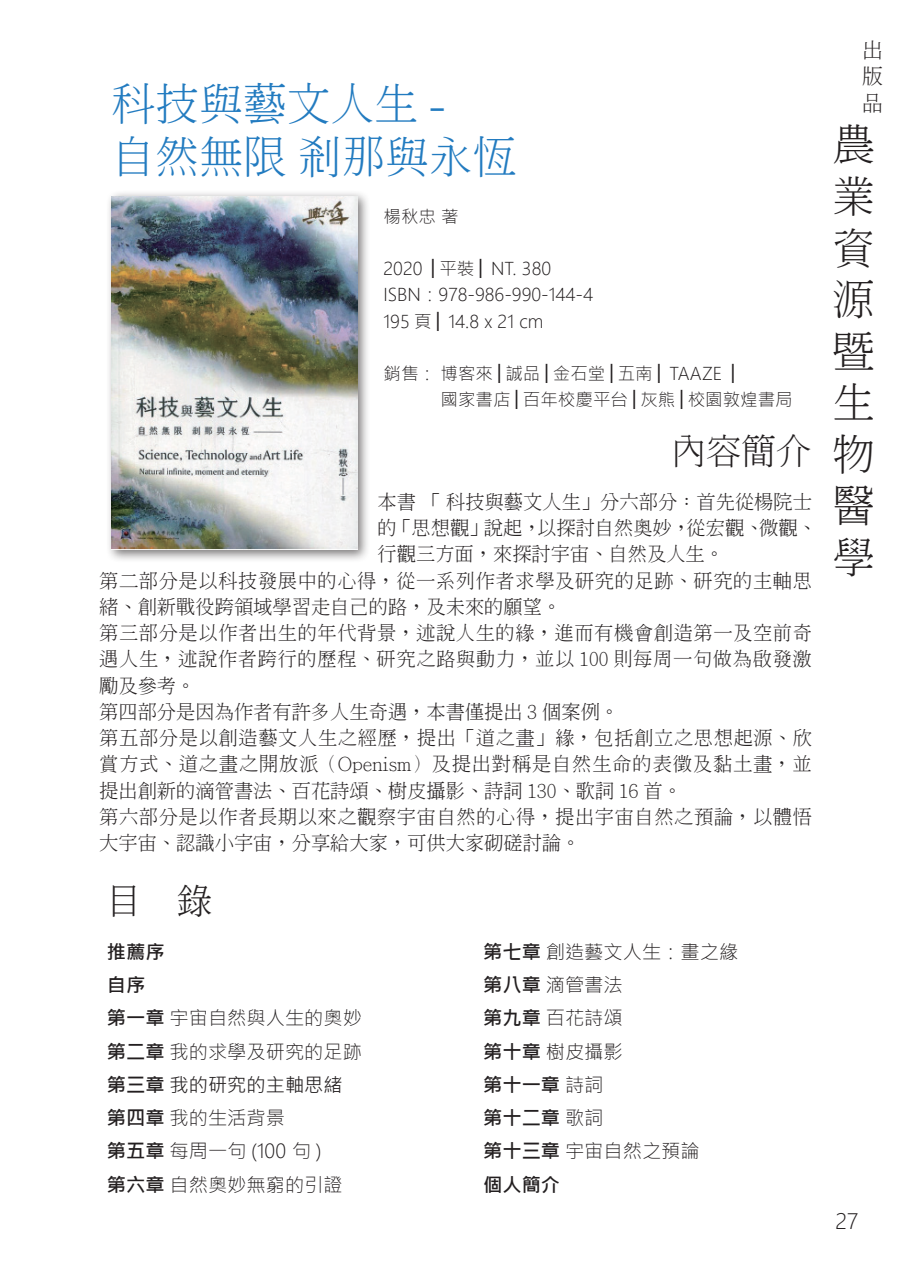
<style>
.page{position:relative;width:903px;height:1275px;background:#fff}
.page>*{position:absolute;margin:0;border:0;box-sizing:border-box;transform-origin:0 0}
.t1{font:300 43.75px "Adobe Ming Std";color:#227bc0}
.t2{font:300 42px/51.6px "Adobe Ming Std";color:#231f20;text-align:justify}
.t3{font:300 35px "Adobe Ming Std";color:#231f20}
.t4{font:300 21px/26.2px "Adobe Ming Std";color:#231f20;text-align:justify}
.t5{font:300 21px "Microsoft Jheng Hei";color:#231f20}
.t6{font:300 19.25px "Adobe Ming Std";letter-spacing:.03em;color:#231f20}
.t7{font:300 19.25px "Adobe Ming Std";color:#231f20}
.t8{font:300 19.25px/33.2px "Microsoft Jheng Hei";color:#231f20}
.t9{font:300 17.5px/26.2px "Microsoft Jheng Hei";color:#231f20}
.s1{font-weight:700}
.s2{font-weight:400}
</style>
<div class="page">
<div style="left:106px;top:190px;width:265px;height:373px;background:#231f20;opacity:.6"></div>
<img style="left:112px;top:196px;width:246px;height:354px">
<h1 class="t1" style="left:112px;top:80px;width:335px">科技與藝文人生 -</h1>
<h1 class="t1" style="left:112px;top:133px;width:406px">自然無限 剎那與永恆</h1>
<p class="t9" style="left:383px;top:203px;width:77px">楊秋忠 著</p>
<p class="t9" style="left:383px;top:256px;width:211px">2020 │平裝│ NT. 380<br>ISBN：978-986-990-144-4<br>195 頁│ 14.8 x 21 cm</p>
<p class="t9" style="left:441px;top:361px;width:354px;text-indent:-57px">銷售：博客來│誠品│金石堂│五南│ TAAZE │<br>國家書店│百年校慶平台│灰熊│校園敦煌書局</p>
<h3 class="t3" style="left:671px;top:432px;width:141px">內容簡介</h3>
<p class="t7" style="left:378px;top:491px;width:436px">本書 「 科技與藝文人生」分六部分：首先從楊院士</p>
<p class="t7" style="left:378px;top:517px;width:441px">的「思想觀」說起，以探討自然奧妙，從宏觀、微觀、</p>
<p class="t7" style="left:378px;top:544px;width:348px">行觀三方面，來探討宇宙、自然及人生。</p>
<p class="t6" style="left:99px;top:570px;width:714px">第二部分是以科技發展中的心得，從一系列作者求學及研究的足跡、研究的主軸思</p>
<p class="t7" style="left:99px;top:596px;width:463px">緒、創新戰役跨領域學習走自己的路，及未來的願望。</p>
<p class="t6" style="left:99px;top:622px;width:714px">第三部分是以作者出生的年代背景，述說人生的緣，進而有機會創造第一及空前奇</p>
<p class="t6" style="left:99px;top:649px;width:714px">遇人生，述說作者跨行的歷程、研究之路與動力，並以 100 則每周一句做為啟發激</p>
<p class="t6" style="left:99px;top:675px;width:98px">勵及參考。</p>
<p class="t7" style="left:99px;top:701px;width:521px">第四部分是因為作者有許多人生奇遇，本書僅提出 3 個案例。</p>
<p class="t6" style="left:99px;top:727px;width:714px">第五部分是以創造藝文人生之經歷，提出「道之畫」緣，包括創立之思想起源、欣</p>
<p class="t6" style="left:99px;top:754px;width:714px">賞方式、道之畫之開放派（Openism）及提出對稱是自然生命的表徵及黏土畫，並</p>
<p class="t7" style="left:99px;top:780px;width:584px">提出創新的滴管書法、百花詩頌、樹皮攝影、詩詞 130、歌詞 16 首。</p>
<p class="t6" style="left:99px;top:806px;width:714px">第六部分是以作者長期以來之觀察宇宙自然的心得，提出宇宙自然之預論，以體悟</p>
<p class="t7" style="left:99px;top:832px;width:483px">大宇宙、認識小宇宙，分享給大家，可供大家砌磋討論。</p>
<h3 class="t3" style="left:107px;top:882px;width:107px">目 錄</h3>
<p class="t8" style="left:107px;top:935px;width:257px"><span class="s1">推薦序<br>自序<br>第一章</span> 宇宙自然與人生的奧妙<span class="s1">第二章</span> 我的求學及研究的足跡<span class="s1">第三章</span> <span class="s2">我的研究的主軸思緒</span><span class="s1">第四章</span> 我的生活背景<br><span class="s1">第五章</span> 每周一句 (100 句 )<br><span class="s1">第六章</span> 自然奧妙無窮的引證</p>
<p class="t8" style="left:483px;top:935px;width:257px"><span class="s1">第七章</span> 創造藝文人生：畫之緣<span class="s1">第八章</span> 滴管書法<br><span class="s1">第九章</span> 百花詩頌<br><span class="s1">第十章</span> 樹皮攝影<br><span class="s1">第十一章</span> 詩詞<br><span class="s1">第十二章</span> 歌詞<br><span class="s1">第十三章</span> 宇宙自然之預論<br><span class="s1">個人簡介</span></p>
<p class="t4" style="left:862px;top:37px;width:22px">出版品</p>
<h2 class="t2" style="left:833px;top:118px;width:42px">農業資源暨生物醫學</h2>
<p class="t5" style="left:835px;top:1208px;width:25px">27</p>
</div>
